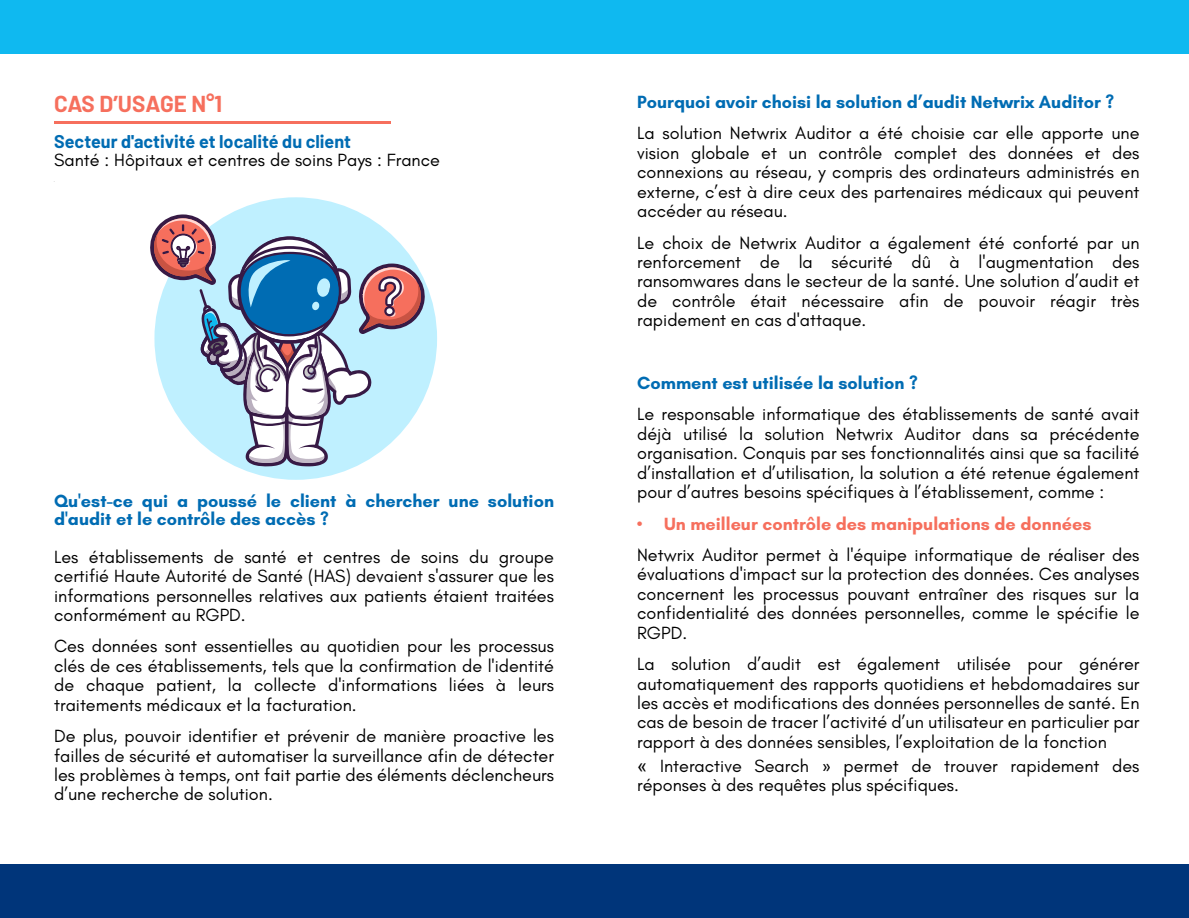
<style>
.page{position:relative;width:1189px;height:918px;background:#fff}
.page>*{position:absolute;margin:0;border:0;box-sizing:border-box;transform-origin:0 0}
.t1{font:700 22.5px "Barlow";letter-spacing:-.01em;color:#f66f5d}
.t2{font:18px/19.5px "Glacial Indifference";color:#000;text-align:justify}
.t3{font:700 18px/18px "Glacial Indifference";color:#006cb3}
.t4{font:700 18px "Glacial Indifference";color:#f66f5d}
.t5{font:700 18px "Barlow";color:#006cb3}
.t6{font:1.5px "Arial";color:#000}
.s1{font-family:"Arial"}
.s2{font-family:"Calibri"}
</style>
<div class="page">
<div style="left:154px;top:197px;width:283px;height:283px;background:#bff0ff;border-radius:50%"></div>
<div style="left:0;top:864px;width:1188px;height:54px;background:#00357a"></div>
<div style="left:0;top:0;width:1188px;height:54px;background:#0fb9f0"></div>
<hr style="left:54px;top:121px;width:336px;height:3px;background:#f66f5d">
<svg style="left:150px;top:214px;width:275px;height:252px"></svg>
<p class="t1" style="left:54px;top:89px;width:170px">CAS D’USAGE N°1</p>
<p class="t5" style="left:54px;top:130px;width:298px">Secteur d'activité et localité du client</p>
<p class="t2" style="left:54px;top:151px;width:387px">Santé : Hôpitaux et centres de soins Pays : France</p>
<p class="t6" style="left:54px;top:181px;width:2px">•</p>
<p class="t3" style="left:54px;top:494px;width:501px">Qu'est-ce qui a poussé le client à chercher une solution d'audit et le contrôle des accès ?</p>
<p class="t2" style="left:54px;top:548px;width:501px">Les établissements de santé et centres de soins du groupe certifié Haute Autorité de Santé (HAS) devaient s'assurer que les informations personnelles relatives aux patients étaient traitées conformément au RGPD.</p>
<p class="t2" style="left:54px;top:638px;width:501px">Ces données sont essentielles au quotidien pour les processus clés de ces établissements, tels que la confirmation de l'identité de chaque patient, la collecte d'informations liées à leurs traitements médicaux et la facturation.</p>
<p class="t2" style="left:54px;top:728px;width:501px">De plus, pouvoir identifier et prévenir de manière proactive les failles de sécurité et automatiser la surveillance afin de détecter les problèmes à temps, ont fait partie des éléments déclencheurs d’une recherche de solution.</p>
<p class="t3" style="left:637px;top:94px;width:478px">Pourquoi avoir choisi la solution d’audit Netwrix Auditor ?</p>
<p class="t2" style="left:637px;top:125px;width:504px">La solution Netwrix Auditor a été choisie car elle apporte une vision globale et un contrôle complet des données et des connexions au réseau, y compris des ordinateurs administrés en externe, c’est à dire ceux des partenaires médicaux qui peuvent accéder au réseau.</p>
<p class="t2" style="left:637px;top:234px;width:504px">Le choix de Netwrix Auditor a également été conforté par un renforcement de la sécurité dû à l'augmentation des ransomwares dans le secteur de la santé. Une solution d’audit et de contrôle était nécessaire afin de pouvoir réagir très rapidement en cas d'attaque.</p>
<p class="t3" style="left:637px;top:376px;width:282px">Comment est utilisée la solution ?</p>
<p class="t2" style="left:637px;top:406px;width:504px">Le responsable informatique des établissements de santé avait déjà utilisé la solution Netwrix Auditor dans sa précédente organisation. Conquis par ses fonctionnalités ainsi que sa facilité d’installation et d’utilisation, la solution a été retenue également pour d’autres besoins spécifiques à l’établissement, comme :</p>
<p class="t4" style="left:637px;top:516px;width:456px">• Un meilleur contrôle des manipulations de données</p>
<p class="t2" style="left:637px;top:547px;width:504px">Netwrix Auditor permet à l'équipe informatique de réaliser des évaluations d'impact sur la protection des données. Ces analyses concernent les processus pouvant entraîner des risques sur la confidentialité des données personnelles, comme le spécifie le RGPD.</p>
<p class="t2" style="left:637px;top:656px;width:504px">La solution d’audit est également utilisée pour générer automatiquement des rapports quotidiens et hebdomadaires sur les accès et modifications des données personnelles de santé. En cas de besoin de tracer l’activité d’un utilisateur en particulier par rapport à des données sensibles, l’exploitation de la fonction</p>
<p class="t2" style="left:637px;top:757px;width:504px"><span class="s1">«</span> Interactive Search <span class="s2">»</span> permet de trouver rapidement des réponses à des requêtes plus spécifiques.</p>
</div>
